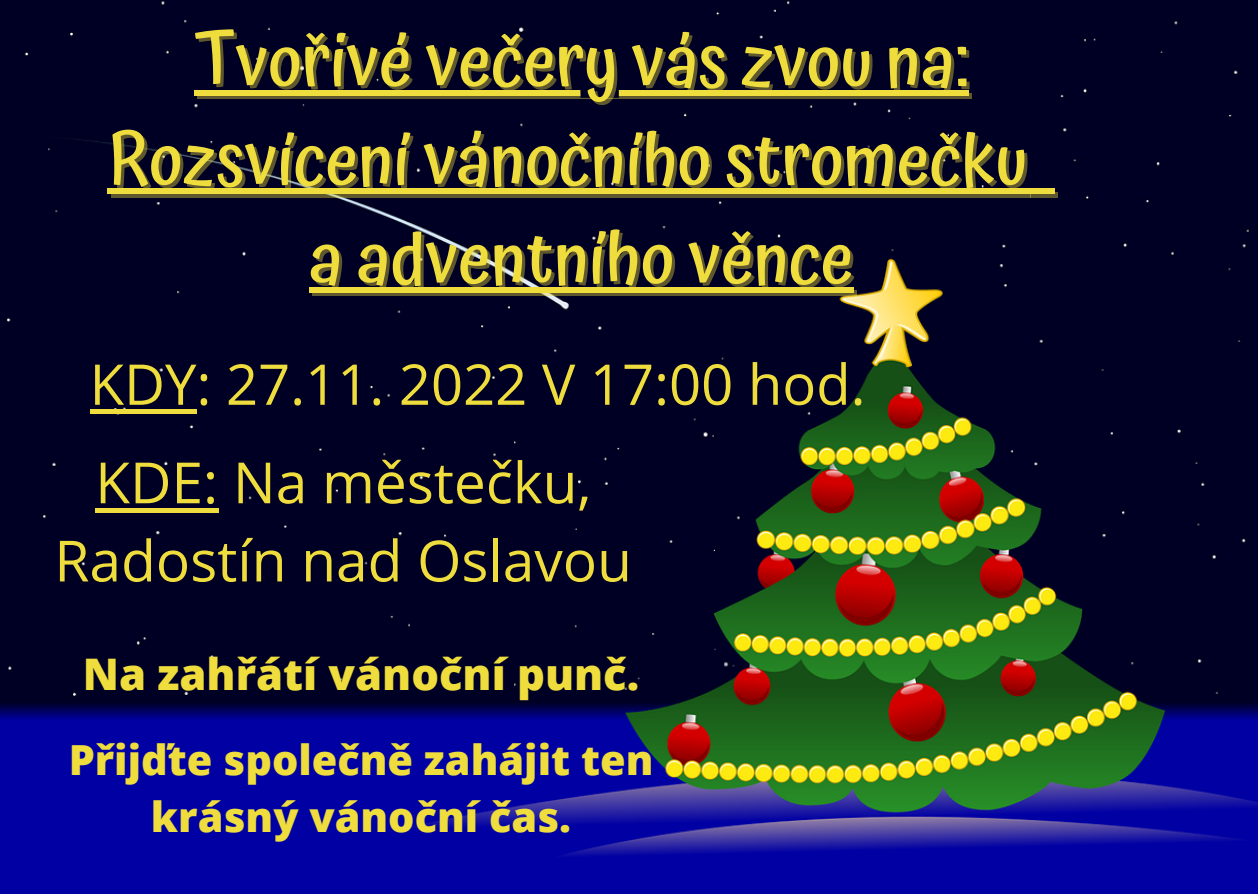
<style>
.page{position:relative;width:1258px;height:894px;background:#fff}
.page>*{position:absolute;margin:0;border:0;box-sizing:border-box;transform-origin:0 0}
.t1{font:500 71.1px/98.7px "Atma";color:#efdd3d;text-align:center}
.t2{font:56.7px/78px "Open Sans";color:#efdd3d;text-align:center}
.t3{font:56.1px "Open Sans";color:#efdd3d}
.t4{font:800 43.5px "Open Sans";color:#efdd3d}
.t5{font:800 41.4px/56.4px "Open Sans";color:#efdd3d;text-align:center}
</style>
<div class="page">
<img style="left:0;top:0;width:1258px;height:893px">
<div style="left:197px;top:93px;width:775px;height:6px;background:#5f582e"></div>
<div style="left:194px;top:90px;width:775px;height:6px;background:#efdd3d"></div>
<div style="left:111px;top:191px;width:919px;height:6px;background:#5f582e"></div>
<div style="left:108px;top:188px;width:919px;height:6px;background:#efdd3d"></div>
<div style="left:1030px;top:191px;width:28px;height:6px;background:#5f582e"></div>
<div style="left:1027px;top:188px;width:27px;height:6px;background:#efdd3d"></div>
<div style="left:312px;top:290px;width:545px;height:6px;background:#5f582e"></div>
<div style="left:309px;top:287px;width:544px;height:6px;background:#efdd3d"></div>
<hr style="left:90px;top:409px;width:106px;height:4px;background:#efdd3d">
<hr style="left:95px;top:508px;width:123px;height:4px;background:#efdd3d">
<p class="t1" style="left:108px;top:12px;width:921px">Tvořivé večery vás zvou na:<br>Rozsvícení vánočního stromečku a adventního věnce</p>
<p class="t3" style="left:90px;top:345px;width:777px">KDY: 27.11. 2022 V 17:00 hod.</p>
<p class="t2" style="left:54px;top:442px;width:579px">KDE: Na městečku,<br>Radostín nad Oslavou</p>
<p class="t4" style="left:83px;top:643px;width:558px">Na zahřátí vánoční punč.</p>
<p class="t5" style="left:69px;top:730px;width:586px">Přijďte společně zahájit ten krásný vánoční čas.</p>
</div>
